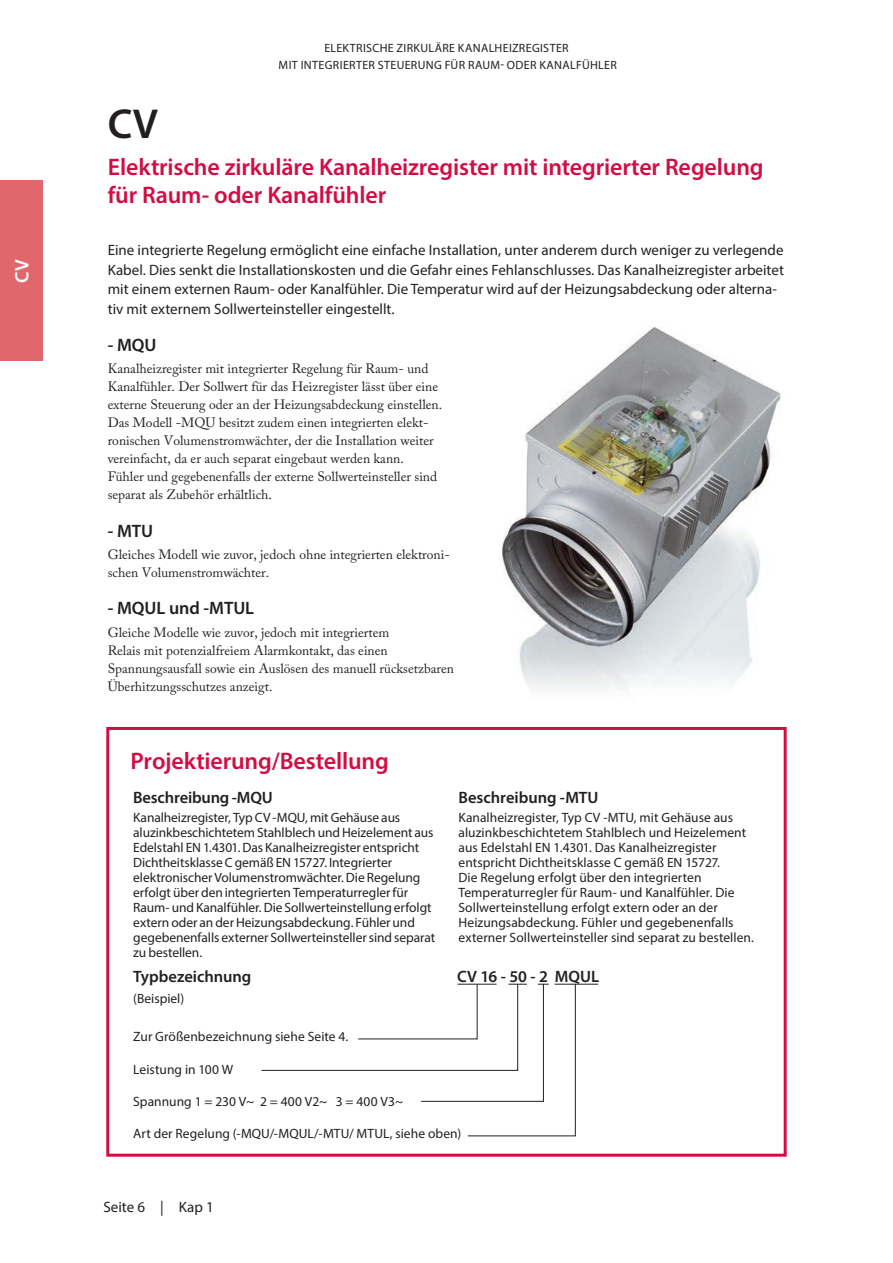
<style>
.page{position:relative;width:893px;height:1263px;background:#fff}
.page>*{position:absolute;margin:0;border:0;box-sizing:border-box;transform-origin:0 0}
.Rubrik_-_Svart{font:600 42px "Myriad Pro";color:#231f20}
.Mell2_-_Röd{font:600 24px "Myriad Pro";letter-spacing:-.005em;color:#d20d44}
.t1{font:600 19.5px "Myriad Pro";color:#fff}
.Mell_-_Svart{font:600 18px "Myriad Pro";letter-spacing:-.005em;color:#231f20}
.Beskrivande_text_-_r{font:600 16.5px "Myriad Pro";letter-spacing:-.01em;color:#231f20}
.Beskrivande_text_-_t{font:600 16.5px "Myriad Pro";color:#231f20}
.Ingress{font:15px/19.5px "Myriad Pro";color:#231f20}
.Beskrivande_text_-_b{font:13.5px/15px "Myriad Pro";color:#231f20}
.bröd{font:13.5px/18px "Adobe Caslon Pro";color:#231f20}
.Beskrivande_text_-_X{font:13.5px "Myriad Pro";letter-spacing:.005em;color:#231f20}
.TOP{font:12px "Myriad Pro";letter-spacing:.03em;color:#231f20}
</style>
<div class="page">
<img style="left:502px;top:327px;width:279px;height:363px">
<div style="left:106px;top:727px;width:681px;height:430px;border:3px solid #d20d44"></div>
<svg style="left:261px;top:983px;width:315px;height:153px"></svg>
<hr style="left:555px;top:984px;width:43px;height:1px;background:#231f20">
<div style="left:0;top:181px;width:43px;height:180px;background:#e0676b"></div>
<h3 class="t1" style="left:10px;top:283px;width:25px;rotate:-90deg">CV</h3>
<p class="TOP" style="left:324px;top:40px;width:246px">ELEKTRISCHE ZIRKULÄRE KANALHEIZREGISTER</p>
<p class="TOP" style="left:279px;top:57px;width:340px">MIT INTEGRIERTER STEUERUNG FÜR RAUM- ODER KANALFÜHLER</p>
<p class="Rubrik_-_Svart" style="left:108px;top:97px;width:52px">CV</p>
<p class="Mell2_-_Röd" style="left:108px;top:151px;width:657px">Elektrische zirkuläre Kanalheizregister mit integrierter Regelung</p>
<p class="Mell2_-_Röd" style="left:108px;top:179px;width:280px">für Raum- oder Kanalfühler</p>
<p class="Ingress" style="left:108px;top:240px;width:678px">Eine integrierte Regelung ermöglicht eine einfache Installation, unter anderem durch weniger zu verlegende Kabel. Dies senkt die Installationskosten und die Gefahr eines Fehlanschlusses. Das Kanalheizregister arbeitet mit einem externen Raum- oder Kanalfühler. Die Temperatur wird auf der Heizungsabdeckung oder alterna&shy;tiv mit externem Sollwerteinsteller eingestellt.</p>
<p class="Mell_-_Svart" style="left:108px;top:333px;width:50px">- MQU</p>
<p class="bröd" style="left:108px;top:359px;width:336px">Kanalheizregister mit integrierter Regelung für Raum- und<br>Kanalfühler. Der Sollwert für das Heizregister lässt über eine externe Steuerung oder an der Heizungsabdeckung einstellen.</p>
<p class="bröd" style="left:108px;top:413px;width:331px">Das Modell -MQU besitzt zudem einen integrierten elekt&shy;ronischen Volumenstromwächter, der die Installation weiter vereinfacht, da er auch separat eingebaut werden kann.<br>Fühler und gegebenenfalls der externe Sollwerteinsteller sind separat als Zubehör erhältlich.</p>
<p class="Mell_-_Svart" style="left:108px;top:519px;width:47px">- MTU</p>
<p class="bröd" style="left:108px;top:545px;width:344px">Gleiches Modell wie zuvor, jedoch ohne integrierten elektroni&shy;schen Volumenstromwächter.</p>
<p class="Mell_-_Svart" style="left:108px;top:597px;width:148px">- MQUL und -MTUL</p>
<p class="bröd" style="left:108px;top:623px;width:348px">Gleiche Modelle wie zuvor, jedoch mit integriertem<br>Relais mit potenzialfreiem Alarmkontakt, das einen Spannungsausfall sowie ein Auslösen des manuell rücksetzbaren Überhitzungsschutzes anzeigt.</p>
<p class="Mell2_-_Röd" style="left:131px;top:746px;width:260px">Projektierung/Bestellung</p>
<p class="Beskrivande_text_-_r" style="left:133px;top:787px;width:141px">Beschreibung -MQU</p>
<p class="Beskrivande_text_-_b" style="left:133px;top:810px;width:304px">Kanalheizregister, Typ CV -MQU, mit Gehäuse aus aluzinkbeschichtetem Stahlblech und Heizelement aus Edelstahl EN 1.4301. Das Kanalheizregister entspricht Dichtheitsklasse C gemäß EN 15727. Integrierter elektronischer Volumenstromwächter. Die Regelung erfolgt über den integrierten Temperaturregler für Raum- und Kanalfühler. Die Sollwerteinstellung erfolgt extern oder an der Heizungsabdeckung. Fühler und gegebenenfalls externer Sollwerteinsteller sind separat zu bestellen.</p>
<p class="Beskrivande_text_-_r" style="left:459px;top:787px;width:141px">Beschreibung -MTU</p>
<p class="Beskrivande_text_-_b" style="left:459px;top:810px;width:297px">Kanalheizregister, Typ CV -MTU, mit Gehäuse aus aluzinkbeschichtetem Stahlblech und Heizelement aus Edelstahl EN 1.4301. Das Kanalheizregister entspricht Dichtheitsklasse C gemäß EN 15727.<br>Die Regelung erfolgt über den integrierten Temperaturregler für Raum- und Kanalfühler. Die Sollwerteinstellung erfolgt extern oder an der Heizungsabdeckung. Fühler und gegebenenfalls externer Sollwerteinsteller sind separat zu bestellen.</p>
<p class="Beskrivande_text_-_t" style="left:133px;top:966px;width:120px">Typbezeichnung</p>
<p class="Beskrivande_text_-_t" style="left:457px;top:966px;width:143px">CV 16 - 50 - 2 MQUL</p>
<p class="Beskrivande_text_-_b" style="left:133px;top:991px;width:53px">(Beispiel)</p>
<p class="Beskrivande_text_-_X" style="left:133px;top:1028px;width:217px">Zur Größenbezeichnung siehe Seite 4.</p>
<p class="Beskrivande_text_-_X" style="left:133px;top:1061px;width:102px">Leistung in 100 W</p>
<p class="Beskrivande_text_-_X" style="left:133px;top:1093px;width:272px">Spannung 1 = 230 V~ 2 = 400 V2~ 3 = 400 V3~</p>
<p class="Beskrivande_text_-_X" style="left:133px;top:1125px;width:329px">Art der Regelung (-MQU/-MQUL/-MTU/ MTUL, siehe oben)</p>
<p class="Ingress" style="left:103px;top:1197px;width:112px">Seite 6 | Kap 1</p>
</div>
